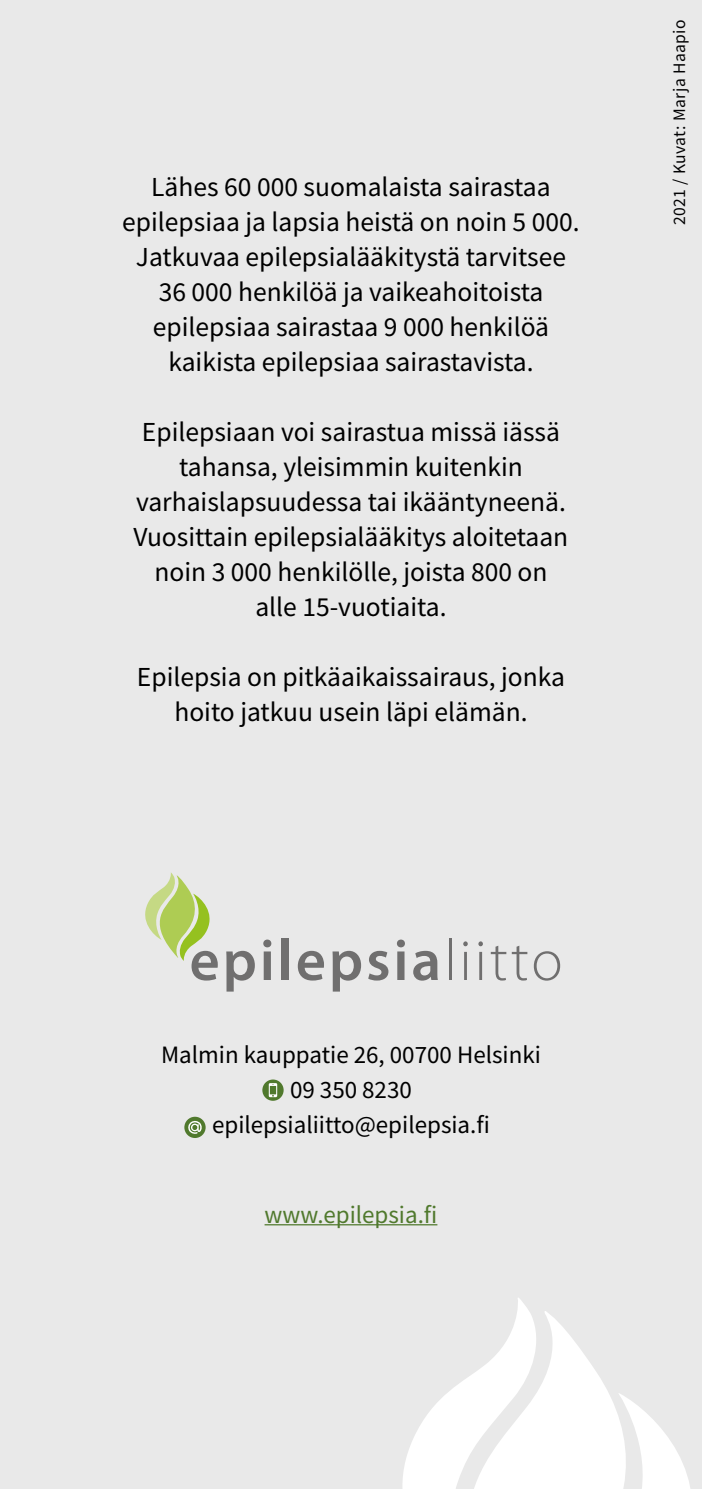
<style>
.page{position:relative;width:702px;height:1489px;background:#fff}
.page>*{position:absolute;margin:0;border:0;box-sizing:border-box;transform-origin:0 0}
.takakannen_teksti{font:27.5px/35px "Source Sans Pro";color:#000;text-align:center}
.Leipis{font:25px "Source Sans Pro";color:#000}
.Leipis-2{font:25px "Source Sans Pro";color:#50792d}
.Leipis-3{font:17.5px "Source Sans Pro";letter-spacing:.025em;color:#020203}
</style>
<div class="page">
<div style="left:0;top:0;width:702px;height:1488px;background:#e9e9e9"></div>
<hr style="left:264px;top:1224px;width:173px;height:1px;background:#50792d">
<svg style="left:262px;top:1079px;width:21px;height:21px"></svg>
<svg style="left:269px;top:1083px;width:8px;height:14px"></svg>
<svg style="left:184px;top:1116px;width:22px;height:21px"></svg>
<svg style="left:188px;top:1120px;width:14px;height:14px"></svg>
<svg style="left:402px;top:1298px;width:288px;height:190px"></svg>
<svg style="left:226px;top:950px;width:29px;height:41px"></svg>
<svg style="left:263px;top:939px;width:8px;height:40px"></svg>
<div style="left:281px;top:938px;width:8px;height:41px;background:#706f6f"></div>
<svg style="left:298px;top:950px;width:26px;height:30px"></svg>
<svg style="left:332px;top:950px;width:29px;height:41px"></svg>
<svg style="left:368px;top:950px;width:20px;height:30px"></svg>
<svg style="left:397px;top:939px;width:8px;height:40px"></svg>
<svg style="left:413px;top:950px;width:25px;height:30px"></svg>
<hr style="left:449px;top:938px;width:2px;height:41px;background:#706f6f">
<svg style="left:463px;top:941px;width:4px;height:5px"></svg>
<hr style="left:464px;top:951px;width:3px;height:28px;background:#706f6f">
<svg style="left:478px;top:941px;width:5px;height:5px"></svg>
<hr style="left:479px;top:951px;width:3px;height:28px;background:#706f6f">
<svg style="left:490px;top:945px;width:37px;height:35px"></svg>
<svg style="left:534px;top:951px;width:26px;height:29px"></svg>
<svg style="left:145px;top:872px;width:73px;height:108px"></svg>
<p class="takakannen_teksti" style="left:122px;top:169px;width:459px">Lähes 60 000 suomalaista sairastaa epilepsiaa ja lapsia heistä on noin 5 000.<br>Jatkuvaa epilepsialääkitystä tarvitsee 36 000 henkilöä ja vaikeahoitoista epilepsiaa sairastaa 9 000 henkilöä kaikista epilepsiaa sairastavista.</p>
<p class="takakannen_teksti" style="left:134px;top:414px;width:436px">Epilepsiaan voi sairastua missä iässä tahansa, yleisimmin kuitenkin varhaislapsuudessa tai ikääntyneenä.<br>Vuosittain epilepsialääkitys aloitetaan noin 3 000 henkilölle, joista 800 on alle 15-vuotiaita.</p>
<p class="takakannen_teksti" style="left:137px;top:659px;width:429px">Epilepsia on pitkäaikaissairaus, jonka hoito jatkuu usein läpi elämän.</p>
<p class="Leipis-3" style="left:668px;top:225px;width:207px;rotate:-90deg">2021 / Kuvat: Marja Haapio</p>
<p class="Leipis" style="left:161px;top:1038px;width:381px">Malmin kauppatie 26, 00700 Helsinki</p>
<p class="Leipis" style="left:290px;top:1073px;width:123px">09 350 8230</p>
<p class="Leipis" style="left:212px;top:1108px;width:279px">epilepsialiitto@epilepsia.fi</p>
<p class="Leipis-2" style="left:264px;top:1198px;width:174px">www.epilepsia.fi</p>
</div>
